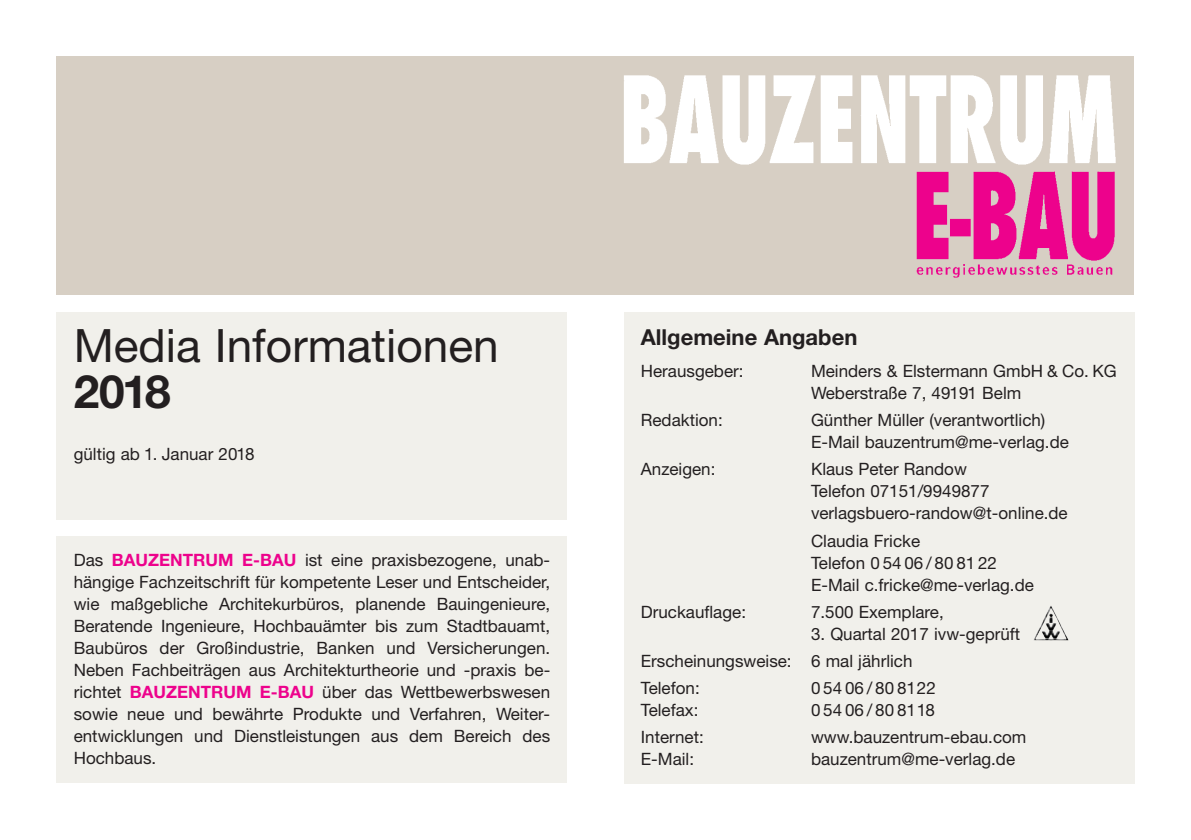
<style>
.page{position:relative;width:1191px;height:840px;background:#fff}
.page>*{position:absolute;margin:0;border:0;box-sizing:border-box;transform-origin:0 0}
.t1{font:46px "Helvetica Neue";color:#231f20}
.t2{font:700 46px "Helvetica Neue";color:#231f20}
.t3{font:700 22px "Helvetica Neue";color:#231f20}
.t4{font:17px/22px "Helvetica Neue";color:#231f20}
.s1{font-weight:700;color:#ed028c}
</style>
<div class="page">
<div style="left:57px;top:57px;width:1077px;height:238px;background:#d7cfc4"></div>
<div style="left:624px;top:312px;width:510px;height:470px;background:#f1f0eb"></div>
<img style="left:624px;top:75px;width:492px;height:90px">
<img style="left:916px;top:171px;width:199px;height:107px">
<div style="left:57px;top:536px;width:510px;height:246px;background:#f1f0eb"></div>
<div style="left:57px;top:312px;width:510px;height:207px;background:#f1f0eb"></div>
<img style="left:1034px;top:606px;width:34px;height:34px">
<h1 class="t1" style="left:74px;top:329px;width:426px">Media Informationen</h1>
<h1 class="t2" style="left:74px;top:375px;width:99px">2018</h1>
<p class="t4" style="left:74px;top:444px;width:182px">gültig ab 1. Januar 2018</p>
<p class="t4" style="left:74px;top:550px;width:478px;text-align:justify">Das <span class="s1">BAUZENTRUM E-BAU</span> ist eine praxisbezogene, unab&shy;hängige Fachzeitschrift für kompetente Leser und Ent scheider, wie maßgebliche Architekurbüros, planende Bauingenieure, Beratende Ingenieure, Hochbauämter bis zum Stadtbauamt, Baubüros der Großindustrie, Banken und Versicherungen.<br>Neben Fachbeiträgen aus Architektur theorie und -praxis be - richtet <span class="s1">BAUZENTRUM E-BAU</span> über das Wettbewerbswesen sowie neue und bewährte Pro dukte und Verfahren, Weiter - entwicklungen und Dienstleis tungen aus dem Bereich des Hochbaus.</p>
<p class="t3" style="left:641px;top:329px;width:218px">Allgemeine Angaben</p>
<p class="t4" style="left:641px;top:361px;width:104px">Herausgeber:</p>
<p class="t4" style="left:811px;top:361px;width:307px">Meinders &amp; Elstermann GmbH &amp; Co. KG<br>Weberstraße 7, 49191 Belm</p>
<p class="t4" style="left:641px;top:410px;width:83px">Redaktion:</p>
<p class="t4" style="left:811px;top:410px;width:259px">Günther Müller (verantwortlich)<br>E-Mail bauzentrum@me-verlag.de</p>
<p class="t4" style="left:641px;top:459px;width:76px">Anzeigen:</p>
<p class="t4" style="left:811px;top:459px;width:258px">Klaus Peter Randow<br>Telefon 07151/9949877 verlagsbuero-randow@t-online.de</p>
<p class="t4" style="left:811px;top:531px;width:224px">Claudia Fricke<br>Telefon 0 54 06 / 80 81 22<br>E-Mail c.fricke@me-verlag.de</p>
<p class="t4" style="left:641px;top:602px;width:107px">Druckauflage:</p>
<p class="t4" style="left:811px;top:602px;width:134px">7.500 Exemplare,</p>
<p class="t4" style="left:641px;top:621px;width:381px;line-height:27px;text-indent:170px">3. Quartal 2017 ivw-geprüft<br>Erscheinungsweise: 6 mal jährlich<br>Telefon:</p>
<p class="t4" style="left:811px;top:678px;width:126px">0 5406 /80 8122</p>
<p class="t4" style="left:641px;top:700px;width:59px">Telefax:</p>
<p class="t4" style="left:811px;top:700px;width:125px">0 5406 /80 8118</p>
<p class="t4" style="left:641px;top:727px;width:64px">Internet:</p>
<p class="t4" style="left:811px;top:727px;width:217px">www.bauzentrum-ebau.com</p>
<p class="t4" style="left:641px;top:749px;width:55px">E-Mail:</p>
<p class="t4" style="left:811px;top:749px;width:206px">bauzentrum@me-verlag.de</p>
</div>
